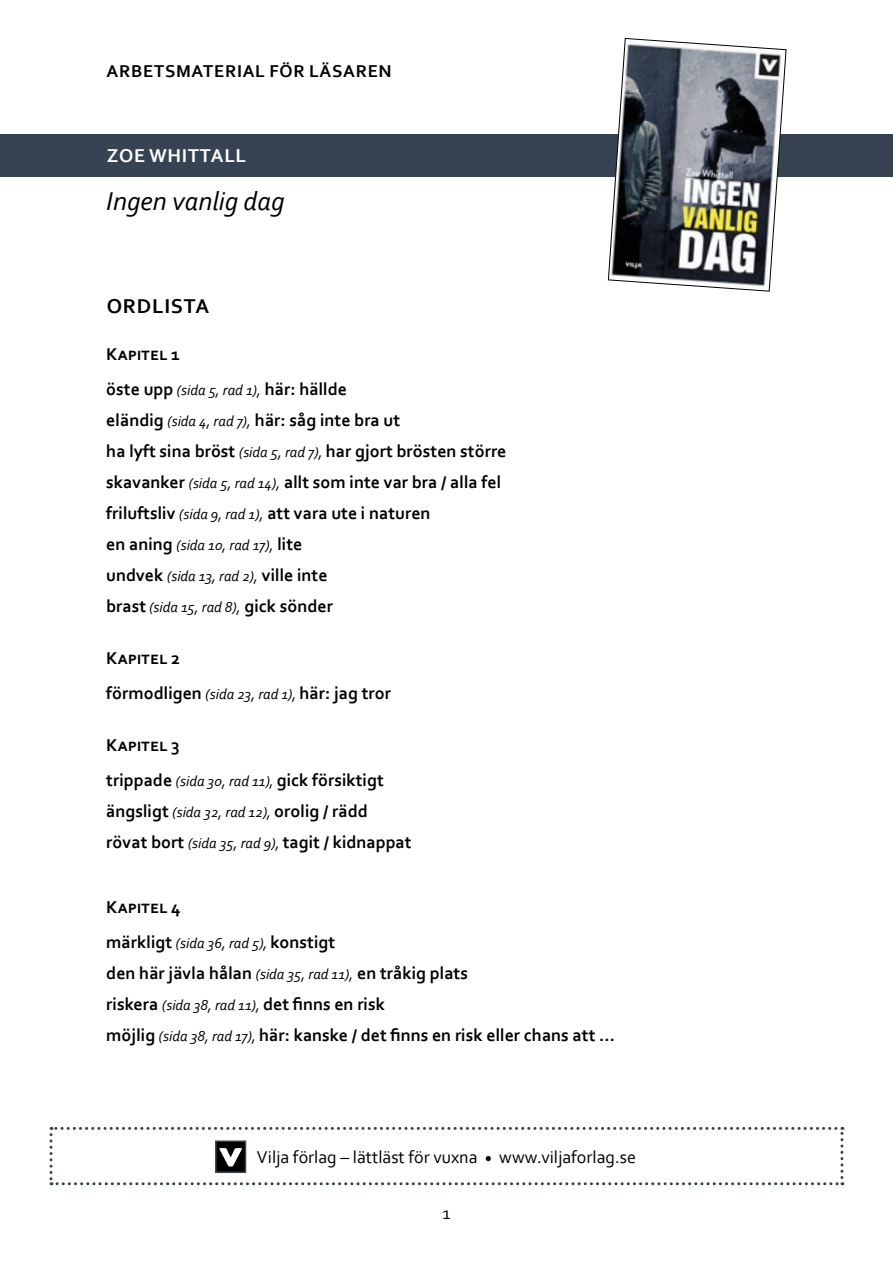
<style>
.page{position:relative;width:893px;height:1263px;background:#fff}
.page>*{position:absolute;margin:0;border:0;box-sizing:border-box;transform-origin:0 0}
.t1{font:italic 27px "Corbel";color:#000}
.t2{font:700 21px "Corbel";letter-spacing:.04em;color:#000}
.t3{font:700 19.5px "Corbel";letter-spacing:.04em;color:#fff}
.t4{font:700 18px/31px "Corbel";color:#000}
.t5{font:18px "Corbel";color:#000}
.t6{font:700 18px "Corbel";letter-spacing:.04em;color:#000}
.t7{font:italic 15px "Corbel";color:#000}
.s1{font-weight:400;font-style:italic;font-size:15px}
.s2{font-weight:700;font-style:normal;font-size:18px}
</style>
<div class="page">
<svg style="left:50px;top:1127px;width:793px;height:58px"></svg>
<div style="left:215px;top:1140px;width:31px;height:33px;border:2px solid #374352"></div>
<div style="left:0;top:134px;width:893px;height:42px;background:#374352"></div>
<svg style="left:608px;top:38px;width:178px;height:254px"></svg>
<p class="t6" style="left:107px;top:60px;width:287px">ARBETSMATERIAL FÖR LÄSAREN</p>
<p class="t3" style="left:107px;top:144px;width:141px">ZOE WHITTALL</p>
<h1 class="t1" style="left:106px;top:184px;width:180px">Ingen vanlig dag</h1>
<p class="t2" style="left:107px;top:293px;width:104px">ORDLISTA</p>
<p class="t4" style="left:106px;top:336px;width:242px;line-height:35.2px">Kapitel 1<br>öste upp <span class="s1">(sida 5, rad 1),</span> här: hällde</p>
<p class="t4" style="left:106px;top:404px;width:402px">eländig <span class="s1">(sida 4, rad 7),</span> här: såg inte bra ut<br>ha lyft sina bröst <span class="s1">(sida 5, rad 7),</span> har gjort brösten större skavanker <span class="s1">(sida 5, rad 14),</span> allt som inte var bra / alla fel friluftsliv <span class="s1">(sida 9, rad 1),</span> att vara ute i naturen</p>
<p class="t7" style="left:106px;top:536px;width:198px"><span class="s2">en aning</span> (sida 10, rad 17), <span class="s2">lite</span></p>
<p class="t4" style="left:106px;top:559px;width:228px">undvek <span class="s1">(sida 13, rad 2),</span> ville inte brast <span class="s1">(sida 15, rad 8),</span> gick sönder</p>
<p class="t4" style="left:106px;top:640px;width:286px;line-height:35.2px">Kapitel 2<br>förmodligen <span class="s1">(sida 23, rad 1),</span> här: jag tror</p>
<p class="t4" style="left:106px;top:727px;width:279px;line-height:35.2px">Kapitel 3<br>trippade <span class="s1">(sida 30, rad 11),</span> gick försiktigt</p>
<p class="t4" style="left:106px;top:795px;width:307px">ängsligt <span class="s1">(sida 32, rad 12),</span> orolig / rädd rövat bort <span class="s1">(sida 35, rad 9),</span> tagit / kidnappat</p>
<p class="t4" style="left:106px;top:889px;width:230px;line-height:35.2px">Kapitel 4<br>märkligt <span class="s1">(sida 36, rad 5),</span> konstigt</p>
<p class="t4" style="left:106px;top:957px;width:510px">den här jävla hålan <span class="s1">(sida 35, rad 11),</span> en tråkig plats<br>riskera <span class="s1">(sida 38, rad 11),</span> det finns en risk<br>möjlig <span class="s1">(sida 38, rad 17),</span> här: kanske / det finns en risk eller chans att …</p>
<p class="t5" style="left:257px;top:1146px;width:381px">Vilja förlag – lättläst för vuxna <sub>•</sub> www.viljaforlag.se</p>
<p class="t5" style="left:442px;top:1202px;width:10px">1</p>
</div>
